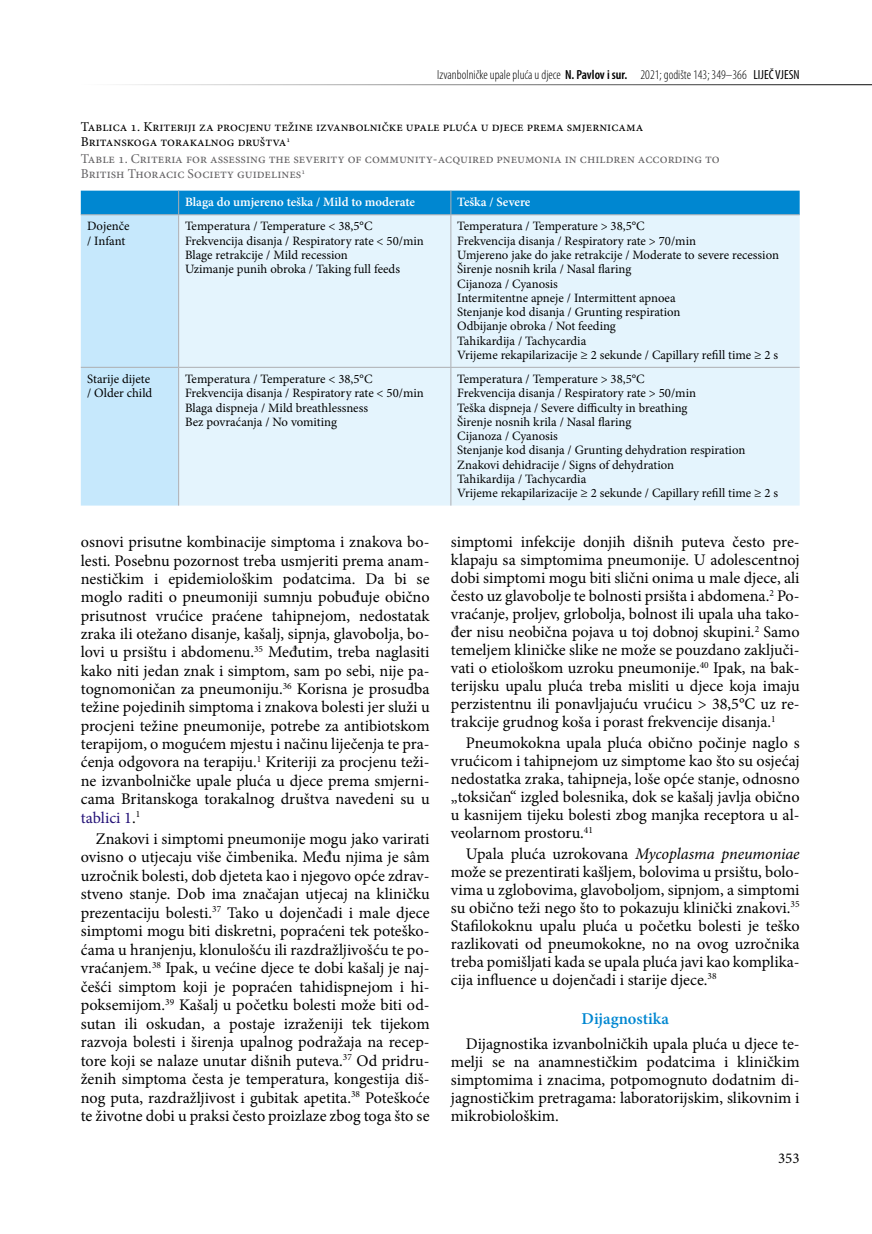
<style>
.page{position:relative;width:872px;height:1234px;background:#fff}
.page>*{position:absolute;margin:0;border:0;box-sizing:border-box;transform-origin:0 0}
.t1{font:600 16.5px "Minion Pro";color:#0087d1}
.t2{font:16.2px/18px "Minion Pro";color:#000;text-align:justify}
.t3{font:15px "Minion Pro";color:#000}
.t4{font:13.5px/15px "Minion Pro";color:#646365}
.t5{font:13.5px/15px "Minion Pro";color:#000}
.t6{font:300 condensed 13.2px "Myriad Pro";color:#000}
.t7{font:12.75px/14.2px "Minion Pro";letter-spacing:-.01em;color:#000}
.t8{font:600 12.75px "Minion Pro";color:#fff}
.s1{font-weight:600}
.s2{font-weight:400}
.s3{color:#231177}
.s4{font-style:italic}
</style>
<div class="page">
<hr style="left:81px;top:84px;width:791px;height:1px;background:#000">
<svg style="left:81px;top:190px;width:718px;height:315px;background:#ceeaf9"></svg>
<hr style="left:81px;top:214px;width:98px;height:1px;background:#adaeb1">
<hr style="left:179px;top:214px;width:272px;height:1px;background:#adaeb1">
<hr style="left:178px;top:215px;width:1px;height:152px;background:#adaeb1">
<hr style="left:451px;top:214px;width:348px;height:1px;background:#adaeb1">
<hr style="left:450px;top:215px;width:1px;height:152px;background:#adaeb1">
<hr style="left:81px;top:367px;width:98px;height:1px;background:#adaeb1">
<hr style="left:179px;top:367px;width:272px;height:1px;background:#adaeb1">
<hr style="left:178px;top:367px;width:1px;height:138px;background:#adaeb1">
<hr style="left:451px;top:367px;width:348px;height:1px;background:#adaeb1">
<hr style="left:450px;top:367px;width:1px;height:138px;background:#adaeb1">
<p class="t6" style="left:437px;top:67px;width:364px">Izvanbolničke upale pluća u djece <span class="s1">N. Pavlov i sur.</span> 2021; godište 143; 349–366 <span class="s2">LIJEČ VJESN</span></p>
<p class="t5" style="left:81px;top:119px;width:564px">Tablica 1. Kriteriji za procjenu težine izvanbolničke upale pluća u djece prema smjernicama<br>Britanskoga torakalnog društva<sup>1</sup></p>
<p class="t4" style="left:81px;top:151px;width:640px">Table 1. Criteria for assessing the severity of community-acquired pneumonia in children according to<br>British Thoracic Society guidelines<sup>1</sup></p>
<p class="t8" style="left:185px;top:193px;width:231px">Blaga do umjereno teška / Mild to moderate</p>
<p class="t8" style="left:457px;top:193px;width:75px">Teška / Severe</p>
<p class="t7" style="left:87px;top:219px;width:44px">Dojenče / Infant</p>
<p class="t7" style="left:185px;top:219px;width:240px">Temperatura / Temperature &lt; 38,5°C Frekvencija disanja / Respiratory rate &lt; 50/min Blage retrakcije / Mild recession<br>Uzimanje punih obroka / Taking full feeds</p>
<p class="t7" style="left:457px;top:219px;width:323px">Temperatura / Temperature &gt; 38,5°C<br>Frekvencija disanja / Respiratory rate &gt; 70/min<br>Umjereno jake do jake retrakcije / Moderate to severe recession Širenje nosnih krila / Nasal flaring<br>Cijanoza / Cyanosis<br>Intermitentne apneje / Intermittent apnoea<br>Stenjanje kod disanja / Grunting respiration<br>Odbijanje obroka / Not feeding<br>Tahikardija / Tachycardia<br>Vrijeme rekapilarizacije ≥ 2 sekunde / Capillary refill time ≥ 2 s</p>
<p class="t7" style="left:87px;top:372px;width:67px">Starije dijete / Older child</p>
<p class="t7" style="left:185px;top:372px;width:240px">Temperatura / Temperature &lt; 38,5°C Frekvencija disanja / Respiratory rate &lt; 50/min Blaga dispneja / Mild breathlessness<br>Bez povraćanja / No vomiting</p>
<p class="t7" style="left:457px;top:372px;width:322px">Temperatura / Temperature &gt; 38,5°C<br>Frekvencija disanja / Respiratory rate &gt; 50/min<br>Teška dispneja / Severe difficulty in breathing<br>Širenje nosnih krila / Nasal flaring<br>Cijanoza / Cyanosis<br>Stenjanje kod disanja / Grunting dehydration respiration Znakovi dehidracije / Signs of dehydration<br>Tahikardija / Tachycardia<br>Vrijeme rekapilarizacije ≥ 2 sekunde / Capillary refill time ≥ 2 s</p>
<p class="t2" style="left:81px;top:532px;width:350px">osnovi prisutne kombinacije simptoma i znakova bo&shy;lesti. Posebnu pozornost treba usmjeriti prema anam&shy;nestičkim i epidemiološkim podatcima. Da bi se moglo raditi o pneumoniji sumnju pobuđuje obično prisutnost vrućice praćene tahipnejom, nedostatak zraka ili otežano disanje, kašalj, sipnja, glavobolja, bo&shy;lovi u prsištu i abdomenu.<sup>35</sup> Međutim, treba naglasiti kako niti jedan znak i simptom, sam po sebi, nije pa&shy;tognomoničan za pneumoniju.<sup>36</sup> Korisna je prosudba težine pojedinih simptoma i znakova bolesti jer služi u procjeni težine pneumonije, potrebe za antibiotskom terapijom, o mogućem mjestu i načinu liječenja te pra&shy;ćenja odgovora na terapiju.<sup>1</sup> Kriteriji za procjenu teži&shy;ne izvanbolničke upale pluća u djece prema smjerni&shy;cama Britanskoga torakalnog društva navedeni su u <span class="s3">tablici 1</span>.<sup>1</sup></p>
<p class="t2" style="left:81px;top:829px;width:350px;line-height:18.5px;text-indent:15px">Znakovi i simptomi pneumonije mogu jako varirati ovisno o utjecaju više čimbenika. Među njima je sâm uzročnik bolesti, dob djeteta kao i njegovo opće zdrav&shy;stveno stanje. Dob ima značajan utjecaj na kliničku prezentaciju bolesti.<sup>37</sup> Tako u dojenčadi i male djece simptomi mogu biti diskretni, popraćeni tek poteško&shy;ćama u hranjenju, klonulošću ili razdražljivošću te po&shy;vraćanjem.<sup>38</sup> Ipak, u većine djece te dobi kašalj je naj&shy;češći simptom koji je popraćen tahidispnejom i hi&shy;poksemijom.<sup>39</sup> Kašalj u početku bolesti može biti od&shy;sutan ili oskudan, a postaje izraženiji tek tijekom razvoja bolesti i širenja upalnog podražaja na recep&shy;tore koji se nalaze unutar dišnih puteva.<sup>37</sup> Od pridru&shy;ženih simptoma česta je temperatura, kongestija diš&shy;nog puta, razdražljivost i gubitak apetita.<sup>38</sup> Poteškoće te životne dobi u praksi često proizlaze zbog toga što se</p>
<p class="t2" style="left:451px;top:533px;width:351px">simptomi infekcije donjih dišnih puteva često pre&shy;klapaju sa simptomima pneumonije. U adolescentnoj dobi simptomi mogu biti slični onima u male djece, ali često uz glavobolje te bolnosti prsišta i abdomena.<sup>2</sup> Po&shy;vraćanje, proljev, grlobolja, bolnost ili upala uha tako&shy;đer nisu neobična pojava u toj dobnoj skupini.<sup>2</sup> Samo temeljem kliničke slike ne može se pouzdano zaključi&shy;vati o etiološkom uzroku pneumonije.<sup>40</sup> Ipak, na bak&shy;terijsku upalu pluća treba misliti u djece koja imaju perzistentnu ili ponavljajuću vrućicu &gt; 38,5°C uz re&shy;trakcije grudnog koša i porast frekvencije disanja.<sup>1</sup></p>
<p class="t2" style="left:451px;top:733px;width:351px;text-indent:15px">Pneumokokna upala pluća obično počinje naglo s vrućicom i tahipnejom uz simptome kao što su osjećaj nedostatka zraka, tahipneja, loše opće stanje, odnosno „toksičan“ izgled bolesnika, dok se kašalj javlja obično u kasnijem tijeku bolesti zbog manjka receptora u al&shy;veolarnom prostoru.<sup>41</sup></p>
<p class="t2" style="left:451px;top:844px;width:350px;text-indent:15px">Upala pluća uzrokovana <span class="s4">Mycoplasma pneumoniae </span>može se prezentirati kašljem, bolovima u prsištu, bolo&shy;vima u zglobovima, glavoboljom, sipnjom, a simptomi su obično teži nego što to pokazuju klinički znakovi.<sup>35<br></sup>Stafilokoknu upalu pluća u početku bolesti je teško razlikovati od pneumokokne, no na ovog uzročnika treba pomišljati kada se upala pluća javi kao komplika&shy;cija influence u dojenčadi i starije djece.<sup>38</sup></p>
<p class="t1" style="left:581px;top:1007px;width:89px">Dijagnostika</p>
<p class="t2" style="left:451px;top:1034px;width:350px;text-indent:15px">Dijagnostika izvanbolničkih upala pluća u djece te&shy;melji se na anamnestičkim podatcima i kliničkim simptomima i znacima, potpomognuto dodatnim di&shy;jagnostičkim pretragama: laboratorijskim, slikovnim i mikrobiološkim.</p>
<p class="t3" style="left:778px;top:1147px;width:23px">353</p>
</div>
